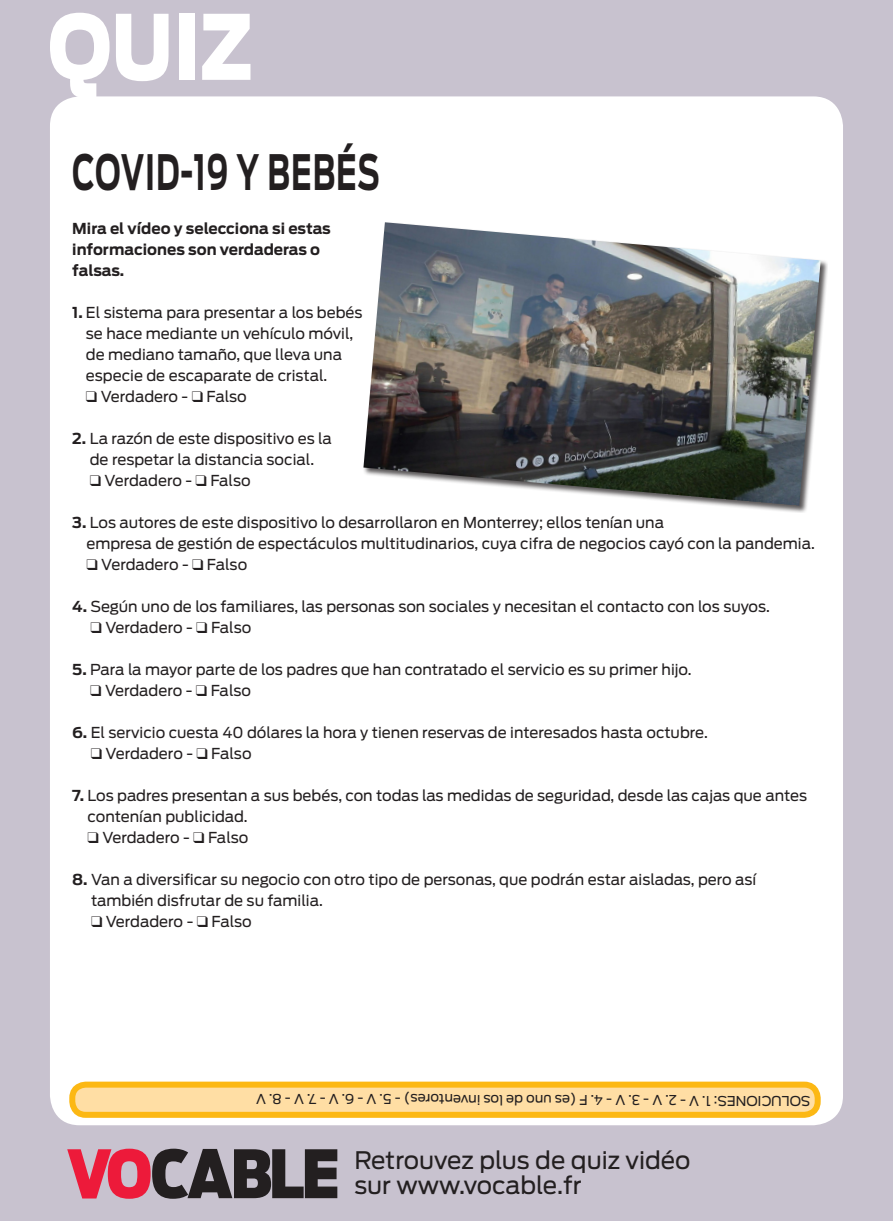
<style>
.page{position:relative;width:893px;height:1221px;background:#fff}
.page>*{position:absolute;margin:0;border:0;box-sizing:border-box;transform-origin:0 0}
.t1{font:900 89.1px "Antenna";color:#fff;scale:.83 1}
.Titre_quiz_ok_2{font:700 48.45px "Antenna";letter-spacing:.03em;color:#231f20;scale:.62 1}
.t2{font:24px "Antenna";color:#231f20}
.texte{font:15px/21px "Antenna";color:#231f20}
.texte-2{font:700 15px/21px "Antenna";color:#231f20}
.Réponses{font:13.5px "Antenna";letter-spacing:-.005em;color:#231f20}
.s1{font-weight:700}
</style>
<div class="page">
<div style="left:0;top:0;width:893px;height:1220px;background:#c8c2cf"></div>
<div style="left:50px;top:96px;width:793px;height:1029px;background:#fff;border-radius:30px"></div>
<svg style="left:67px;top:1148px;width:270px;height:50px"></svg>
<div style="left:72px;top:1084px;width:746px;height:30px;background:#ffdea4;border-radius:14px"></div>
<div style="left:69px;top:1081px;width:752px;height:36px;border:6px solid #fcb814;border-radius:14px"></div>
<div style="left:363px;top:221px;width:465px;height:292px;background:#231f20;opacity:.75"></div>
<img style="left:363px;top:222px;width:458px;height:283px">
<p class="t1" style="left:48px;top:-6px;width:248px">QUIZ</p>
<p class="Titre_quiz_ok_2" style="left:72px;top:143px;width:497px">COVID-19 Y BEBÉS</p>
<p class="texte-2" style="left:72px;top:218px;width:260px">Mira el vídeo y selecciona si estas informaciones son verdaderas o falsas.</p>
<p class="texte" style="left:86px;top:302px;width:278px;text-indent:-14px"><span class="s1">1.</span> El sistema para presentar a los bebés se hace mediante un vehículo móvil, de mediano tamaño, que lleva una especie de escaparate de cristal.</p>
<p class="texte" style="left:86px;top:386px;width:162px">❑ Verdadero - ❑ Falso</p>
<p class="texte" style="left:72px;top:428px;width:261px;text-align:center"><span class="s1">2.</span> La razón de este dispositivo es la de respetar la distancia social.</p>
<p class="texte" style="left:90px;top:470px;width:162px">❑ Verdadero - ❑ Falso</p>
<p class="texte" style="left:86px;top:512px;width:730px;text-indent:-14px"><span class="s1">3.</span> Los autores de este dispositivo lo desarrollaron en Monterrey; ellos tenían una<br>empresa de gestión de espectáculos multitudinarios, cuya cifra de negocios cayó con la pandemia.</p>
<p class="texte" style="left:86px;top:554px;width:162px">❑ Verdadero - ❑ Falso</p>
<p class="texte" style="left:72px;top:596px;width:699px"><span class="s1">4.</span> Según uno de los familiares, las personas son sociales y necesitan el contacto con los suyos.</p>
<p class="texte" style="left:91px;top:617px;width:162px">❑ Verdadero - ❑ Falso</p>
<p class="texte" style="left:72px;top:659px;width:621px"><span class="s1">5.</span> Para la mayor parte de los padres que han contratado el servicio es su primer hijo.</p>
<p class="texte" style="left:90px;top:680px;width:162px">❑ Verdadero - ❑ Falso</p>
<p class="texte" style="left:72px;top:722px;width:637px"><span class="s1">6.</span> El servicio cuesta 40 dólares la hora y tienen reservas de interesados hasta octubre.</p>
<p class="texte" style="left:91px;top:743px;width:162px">❑ Verdadero - ❑ Falso</p>
<p class="texte" style="left:88px;top:785px;width:721px;text-indent:-15px"><span class="s1">7.</span> Los padres presentan a sus bebés, con todas las medidas de seguridad, desde las cajas que antes contenían publicidad.</p>
<p class="texte" style="left:88px;top:827px;width:162px">❑ Verdadero - ❑ Falso</p>
<p class="texte" style="left:91px;top:869px;width:667px;text-indent:-19px"><span class="s1">8.</span> Van a diversificar su negocio con otro tipo de personas, que podrán estar aisladas, pero así también disfrutar de su familia.</p>
<p class="texte" style="left:91px;top:911px;width:162px">❑ Verdadero - ❑ Falso</p>
<p class="Réponses" style="left:810px;top:1107px;width:556px;rotate:-180deg">SOLUCIONES: 1. V - 2. V - 3. V - 4. F (es uno de los inventores) - 5. V - 6. V - 7. V - 8. V</p>
<p class="t2" style="left:354px;top:1145px;width:338px">Retrouvez plus de quiz vidéo</p>
<p class="t2" style="left:354px;top:1171px;width:229px">sur www.vocable.fr</p>
</div>
